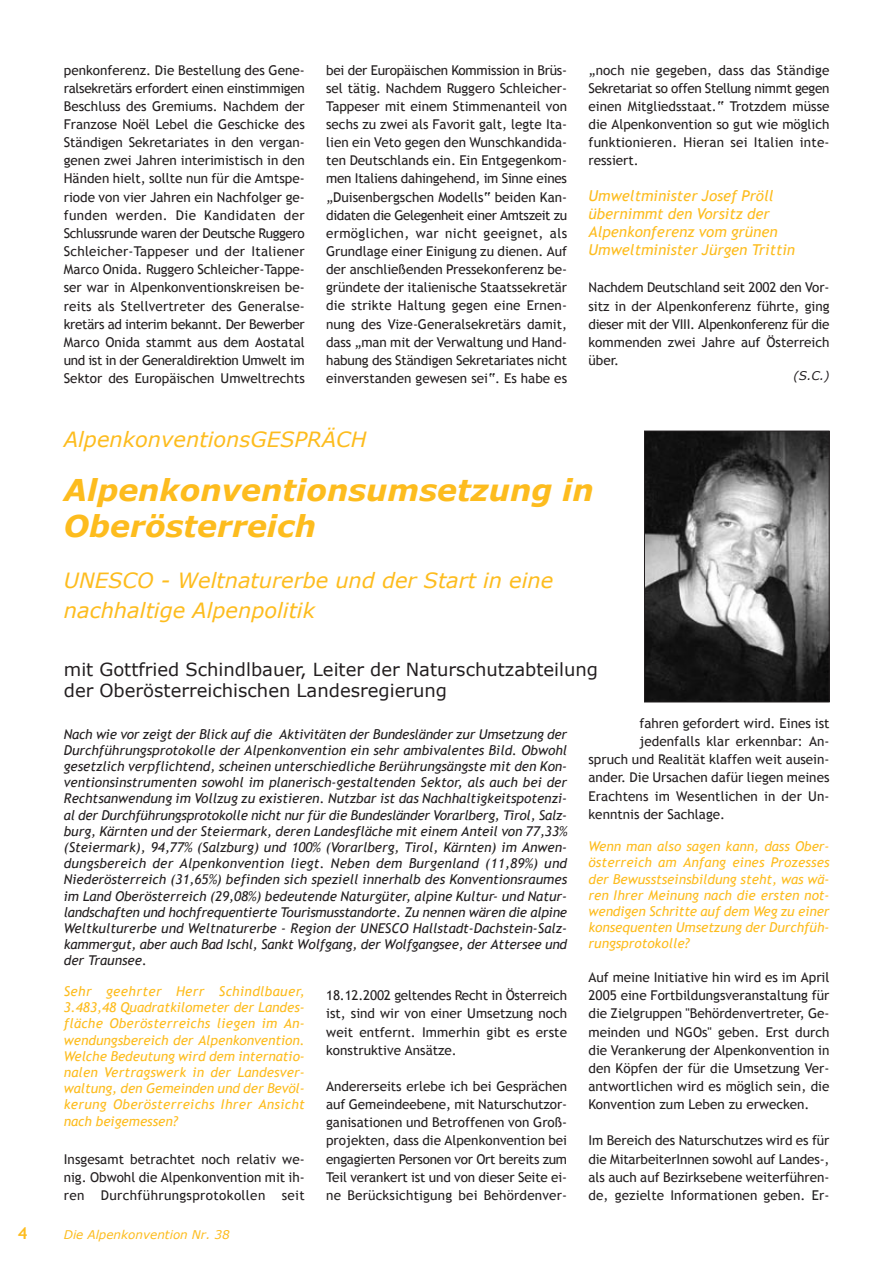
<style>
.page{position:relative;width:893px;height:1263px;background:#fff}
.page>*{position:absolute;margin:0;border:0;box-sizing:border-box;transform-origin:0 0}
.t1{font:italic 700 30px/36px "Verdana";color:#fdbc1e}
.t2{font:italic 21px/29.8px "Verdana";color:#fdbc1e}
.t3{font:18px/21.6px "Verdana";color:#231f20}
.t4{font:700 16.5px "Trebuchet MS";color:#fdbc1e}
.t5{font:italic 15px/18px "Trebuchet MS";color:#fdbc1e}
.t6{font:13.5px/18.1px "Trebuchet MS";color:#231f20;text-align:justify}
.t7{font:italic 13.5px/16.2px "Trebuchet MS";letter-spacing:-.01em;color:#231f20;text-align:justify}
.t8{font:italic 13.5px/16.2px "Trebuchet MS";color:#fdbc1e;text-align:justify}
.t9{font:italic 12px "Verdana";color:#fdbc1e}
.t10{font:italic 12px "Verdana";color:#231f20}
</style>
<div class="page">
<img style="left:646px;top:433px;width:181px;height:267px">
<div style="left:644px;top:431px;width:185px;height:271px;border:1px solid #231f20"></div>
<p class="t6" style="left:64px;top:61px;width:242px">penkonferenz. Die Bestellung des Gene&shy;ralsekret‰rs erfordert einen einstimmigen Beschluss des Gremiums. Nachdem der Franzose NoÎl Lebel die Geschicke des St‰ndigen Sekretariates in den vergan&shy;genen zwei Jahren interimistisch in den H‰nden hielt, sollte nun f¸r die Amtspe&shy;riode von vier Jahren ein Nachfolger ge&shy;funden werden. Die Kandidaten der Schlussrunde waren der Deutsche Ruggero Schleicher-Tappeser und der Italiener Marco Onida. Ruggero Schleicher-Tappe&shy;ser war in Alpenkonventionskreisen be&shy;reits als Stellvertreter des Generalse&shy;kret‰rs ad interim bekannt. Der Bewerber Marco Onida stammt aus dem Aostatal und ist in der Generaldirektion Umwelt im Sektor des Europ‰ischen Umweltrechts</p>
<p class="t6" style="left:326px;top:61px;width:242px">bei der Europ‰ischen Kommission in Br¸s&shy;sel t‰tig. Nachdem Ruggero Schleicher-Tappeser mit einem Stimmenanteil von sechs zu zwei als Favorit galt, legte Ita&shy;lien ein Veto gegen den Wunschkandida&shy;ten Deutschlands ein. Ein Entgegenkom&shy;men Italiens dahingehend, im Sinne eines ÑDuisenbergschen Modellsì beiden Kan&shy;didaten die Gelegenheit einer Amtszeit zu ermˆglichen, war nicht geeignet, als Grundlage einer Einigung zu dienen. Auf der anschlieflenden Pressekonferenz be&shy;gr¸ndete der italienische Staatssekret‰r die strikte Haltung gegen eine Ernen&shy;nung des Vize-Generalsekret‰rs damit, dass Ñman mit der Verwaltung und Hand&shy;habung des St‰ndigen Sekretariates nicht einverstanden gewesen seiì. Es habe es</p>
<p class="t6" style="left:588px;top:61px;width:242px">Ñnoch nie gegeben, dass das St‰ndige Sekretariat so offen Stellung nimmt gegen einen Mitgliedsstaat.ì Trotzdem m¸sse die Alpenkonvention so gut wie mˆglich funktionieren. Hieran sei Italien inte&shy;ressiert.</p>
<p class="t5" style="left:588px;top:186px;width:208px">Umweltminister Josef Prˆll ¸bernimmt den Vorsitz der<br>Alpenkonferenz vom gr¸nen<br>Umweltminister J¸rgen Trittin</p>
<p class="t6" style="left:588px;top:278px;width:242px">Nachdem Deutschland seit 2002 den Vor&shy;sitz in der Alpenkonferenz f¸hrte, ging dieser mit der VIII. Alpenkonferenz f¸r die kommenden zwei Jahre auf ÷sterreich ¸ber.</p>
<p class="t10" style="left:793px;top:368px;width:38px">(S.C.)</p>
<h2 class="t2" style="left:64px;top:424px;width:304px">AlpenkonventionsGESPRƒCH</h2>
<h1 class="t1" style="left:64px;top:471px;width:531px">Alpenkonventionsumsetzung in<br>Oberˆsterreich</h1>
<h2 class="t2" style="left:64px;top:565px;width:491px">UNESCO - Weltnaturerbe und der Start in eine nachhaltige Alpenpolitik</h2>
<h3 class="t3" style="left:64px;top:658px;width:536px">mit Gottfried Schindlbauer, Leiter der Naturschutzabteilung der Oberˆsterreichischen Landesregierung</h3>
<p class="t7" style="left:64px;top:726px;width:505px">Nach wie vor zeigt der Blick auf die Aktivit‰ten der Bundesl‰nder zur Umsetzung der Durchf¸hrungsprotokolle der Alpenkonvention ein sehr ambivalentes Bild. Obwohl gesetzlich verpflichtend, scheinen unterschiedliche Ber¸hrungs‰ngste mit den Kon&shy;ventionsinstrumenten sowohl im planerisch-gestaltenden Sektor, als auch bei der Rechtsanwendung im Vollzug zu existieren. Nutzbar ist das Nachhaltigkeitspotenzi&shy;al der Durchf¸hrungsprotokolle nicht nur f¸r die Bundesl‰nder Vorarlberg, Tirol, Salz&shy;burg, K‰rnten und der Steiermark, deren Landesfl‰che mit einem Anteil von 77,33% (Steiermark), 94,77% (Salzburg) und 100% (Vorarlberg, Tirol, K‰rnten) im Anwen&shy;dungsbereich der Alpenkonvention liegt. Neben dem Burgenland (11,89%) und Niederˆsterreich (31,65%) befinden sich speziell innerhalb des Konventionsraumes im Land Oberˆsterreich (29,08%) bedeutende Naturg¸ter, alpine Kultur- und Natur&shy;landschaften und hochfrequentierte Tourismusstandorte. Zu nennen w‰ren die alpine Weltkulturerbe und Weltnaturerbe - Region der UNESCO Hallstadt-Dachstein-Salz&shy;kammergut, aber auch Bad Ischl, Sankt Wolfgang, der Wolfgangsee, der Attersee und der Traunsee.</p>
<p class="t6" style="left:639px;top:714px;width:192px">fahren gefordert wird. Eines ist</p>
<p class="t6" style="left:639px;top:732px;width:192px">jedenfalls klar erkennbar: An-</p>
<p class="t6" style="left:588px;top:750px;width:242px">spruch und Realit‰t klaffen weit ausein-</p>
<p class="t6" style="left:588px;top:769px;width:242px">ander. Die Ursachen daf¸r liegen meines</p>
<p class="t6" style="left:588px;top:787px;width:242px">Erachtens im Wesentlichen in der Un-</p>
<p class="t6" style="left:588px;top:805px;width:138px">kenntnis der Sachlage.</p>
<p class="t8" style="left:588px;top:838px;width:242px">Wenn man also sagen kann, dass Ober-ˆsterreich am Anfang eines Prozesses der Bewusstseinsbildung steht, was w‰- ren Ihrer Meinung nach die ersten not&shy;wendigen Schritte auf dem Weg zu einer konsequenten Umsetzung der Durchf¸h&shy;rungsprotokolle?</p>
<p class="t6" style="left:588px;top:968px;width:242px">Auf meine Initiative hin wird es im April 2005 eine Fortbildungsveranstaltung f¸r die Zielgruppen "Behˆrdenvertreter, Ge&shy;meinden und NGOs" geben. Erst durch die Verankerung der Alpenkonvention in den Kˆpfen der f¸r die Umsetzung Ver&shy;antwortlichen wird es mˆglich sein, die Konvention zum Leben zu erwecken.</p>
<p class="t6" style="left:588px;top:1132px;width:242px">Im Bereich des Naturschutzes wird es f¸r die MitarbeiterInnen sowohl auf Landes-, als auch auf Bezirksebene weiterf¸hren&shy;de, gezielte Informationen geben. Er-</p>
<p class="t8" style="left:64px;top:983px;width:242px">Sehr geehrter Herr Schindlbauer, 3.483,48 Quadratkilometer der Landes&shy;fl‰che Oberˆsterreichs liegen im An&shy;wendungsbereich der Alpenkonvention.<br>Welche Bedeutung wird dem internatio&shy;nalen Vertragswerk in der Landesver&shy;waltung, den Gemeinden und der Bevˆl&shy;kerung Oberˆsterreichs Ihrer Ansicht nach beigemessen?</p>
<p class="t6" style="left:64px;top:1150px;width:242px">Insgesamt betrachtet noch relativ we&shy;nig. Obwohl die Alpenkonvention mit ih&shy;ren Durchf¸hrungsprotokollen seit</p>
<p class="t6" style="left:326px;top:986px;width:242px">18.12.2002 geltendes Recht in ÷sterreich ist, sind wir von einer Umsetzung noch weit entfernt. Immerhin gibt es erste konstruktive Ans‰tze.</p>
<p class="t6" style="left:326px;top:1077px;width:242px">Andererseits erlebe ich bei Gespr‰chen auf Gemeindeebene, mit Naturschutzor&shy;ganisationen und Betroffenen von Grofl&shy;projekten, dass die Alpenkonvention bei engagierten Personen vor Ort bereits zum Teil verankert ist und von dieser Seite ei&shy;ne Ber¸cksichtigung bei Behˆrdenver-</p>
<p class="t4" style="left:18px;top:1224px;width:11px">4</p>
<p class="t9" style="left:64px;top:1227px;width:167px">Die Alpenkonvention Nr. 38</p>
</div>
